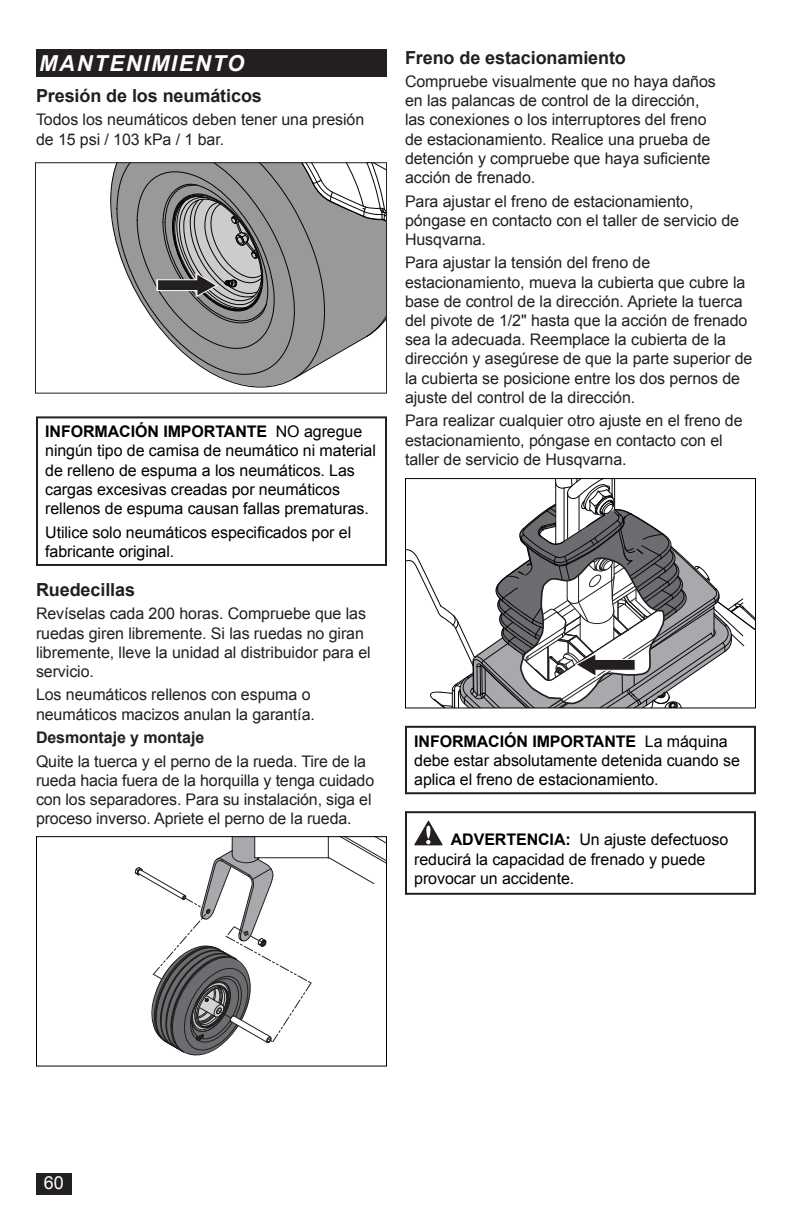
<style>
.page{position:relative;width:792px;height:1224px;background:#fff}
.page>*{position:absolute;margin:0;border:0;box-sizing:border-box;transform-origin:0 0}
.t1{font:italic 700 22px "Arial";letter-spacing:.075em;color:#fff}
.Head_9_SP{font:700 18px "Arial";letter-spacing:-.005em;color:#231f20}
.t2{font:18px "Arial";color:#fff}
.Body_Text_SP{font:16px/19.2px "Arial";letter-spacing:-.005em;color:#231f20}
.Warning_SP{font:16px/19.2px "Arial";letter-spacing:-.005em;color:#000}
.Warning{font:16px/19.2px "Arial";letter-spacing:-.005em;color:#000}
.Body_Bold_SP{font:700 16px "Arial";letter-spacing:-.005em;color:#231f20}
.s1{font-weight:700}
</style>
<div class="page">
<svg style="left:406px;top:479px;width:350px;height:230px"></svg>
<div style="left:35px;top:162px;width:352px;height:232px;border:1px solid #231f20"></div>
<svg style="left:110px;top:163px;width:276px;height:225px"></svg>
<hr style="left:259px;top:857px;width:69px;height:1px;background:#211e1e">
<svg style="left:327px;top:838px;width:58px;height:46px"></svg>
<svg style="left:135px;top:838px;width:177px;height:218px"></svg>
<div style="left:36px;top:836px;width:351px;height:231px;border:1px solid #000"></div>
<div style="left:36px;top:1174px;width:35px;height:21px;background:#231f20"></div>
<div style="left:36px;top:49px;width:351px;height:27px;background:#231f20"></div>
<div style="left:405px;top:726px;width:351px;height:68px;border:2px solid #231f20"></div>
<svg style="left:414px;top:820px;width:29px;height:25px"></svg>
<div style="left:405px;top:811px;width:351px;height:84px;border:2px solid #231f20"></div>
<div style="left:36px;top:416px;width:351px;height:150px;border:2px solid #231f20"></div>
<h1 class="t1" style="left:39px;top:48px;width:207px">MANTENIMIENTO</h1>
<p class="Head_9_SP" style="left:405px;top:45px;width:222px">Freno de estacionamiento</p>
<p class="Body_Text_SP" style="left:405px;top:72px;width:312px">Compruebe visualmente que no haya daños en las palancas de control de la dirección, las conexiones o los interruptores del freno de estacionamiento. Realice una prueba de detención y compruebe que haya suficiente acción de frenado.</p>
<p class="Body_Text_SP" style="left:405px;top:191px;width:336px">Para ajustar el freno de estacionamiento, póngase en contacto con el taller de servicio de<br>Husqvarna.</p>
<p class="Body_Text_SP" style="left:405px;top:253px;width:349px">Para ajustar la tensión del freno de estacionamiento, mueva la cubierta que cubre la base de control de la dirección. Apriete la tuerca del pivote de 1/2" hasta que la acción de frenado sea la adecuada. Reemplace la cubierta de la dirección y asegúrese de que la parte superior de la cubierta se posicione entre los dos pernos de ajuste del control de la dirección.</p>
<p class="Body_Text_SP" style="left:405px;top:411px;width:339px">Para realizar cualquier otro ajuste en el freno de estacionamiento, póngase en contacto con el taller de servicio de Husqvarna.</p>
<p class="Head_9_SP" style="left:36px;top:84px;width:227px">Presión de los neumáticos</p>
<p class="Body_Text_SP" style="left:36px;top:110px;width:330px">Todos los neumáticos deben tener una presión de 15 psi / 103 kPa / 1 bar.</p>
<p class="Warning_SP" style="left:45px;top:422px;width:332px"><span class="s1">INFORMACIÓN IMPORTANTE</span> NO agregue ningún tipo de camisa de neumático ni material de relleno de espuma a los neumáticos. Las cargas excesivas creadas por neumáticos rellenos de espuma causan fallas prematuras.</p>
<p class="Warning_SP" style="left:45px;top:523px;width:308px">Utilice solo neumáticos especificados por el fabricante original.</p>
<p class="Head_9_SP" style="left:36px;top:578px;width:101px">Ruedecillas</p>
<p class="Body_Text_SP" style="left:36px;top:604px;width:336px">Revíselas cada 200 horas. Compruebe que las ruedas giren libremente. Si las ruedas no giran libremente, lleve la unidad al distribuidor para el servicio.</p>
<p class="Body_Text_SP" style="left:36px;top:685px;width:280px">Los neumáticos rellenos con espuma o neumáticos macizos anulan la garantía.</p>
<p class="Body_Bold_SP" style="left:36px;top:727px;width:170px">Desmontaje y montaje</p>
<p class="Body_Text_SP" style="left:36px;top:752px;width:340px">Quite la tuerca y el perno de la rueda. Tire de la rueda hacia fuera de la horquilla y tenga cuidado con los separadores. Para su instalación, siga el proceso inverso. Apriete el perno de la rueda.</p>
<p class="Warning_SP" style="left:414px;top:732px;width:327px"><span class="s1">INFORMACIÓN IMPORTANTE</span> La máquina debe estar absolutamente detenida cuando se aplica el freno de estacionamiento.</p>
<p class="t2" style="left:44px;top:1171px;width:22px">60</p>
<p class="Warning" style="left:414px;top:830px;width:316px;text-indent:37px"><span class="s1">ADVERTENCIA:</span> Un ajuste defectuoso reducirá la capacidad de frenado y puede provocar un accidente.</p>
</div>
